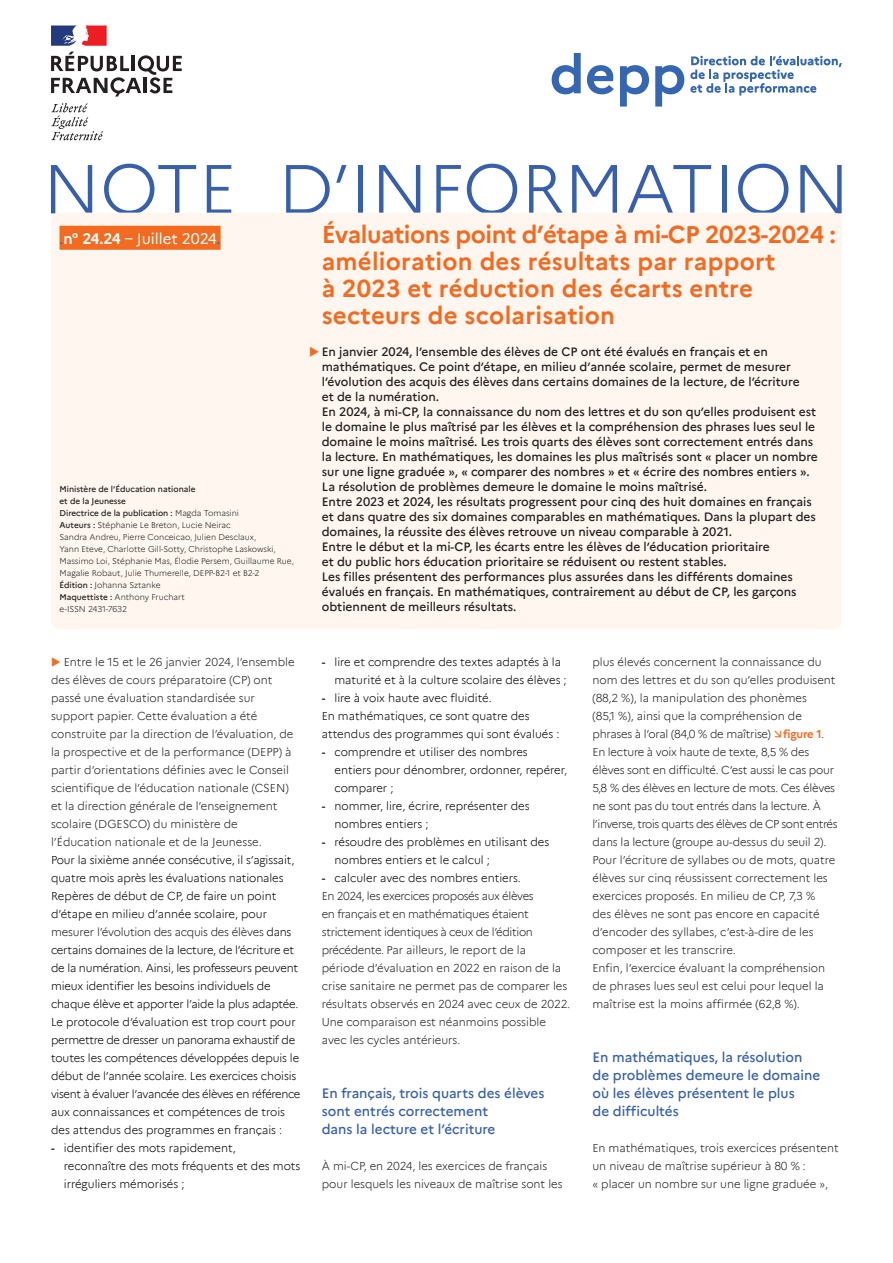
<style>
.page{position:relative;width:893px;height:1263px;background:#fff}
.page>*{position:absolute;margin:0;border:0;box-sizing:border-box;transform-origin:0 0}
.t1{font:300 69px "Marianne";color:#375fac}
.Titre{font:700 24px/27px "Marianne";letter-spacing:.01em;color:#f36a21}
.t2{font:15px "Marianne";color:#fff}
.Intertitre{font:500 13.5px/18px "Marianne";color:#375fac}
.t3{font:500 12px/15px "Marianne";color:#231f20}
.Texte_courant{font:300 11.25px/18px "Marianne";color:#231f20}
.Texte_courant-2{font:300 11.25px/18px "Marianne";letter-spacing:-.01em;color:#000}
.Texte_courant-3{font:300 11.25px/18px "Marianne";letter-spacing:-.02em;color:#231f20}
.t4{font:300 8.25px/12px "Marianne";color:#231f20}
.s1{color:#375fac}
.s2{font-weight:700}
.s3{font-weight:500}
.s4{color:#231f20}
.s5{font-family:"Arial";font-weight:400}
.s6{font-weight:700;color:#f36a21}
</style>
<div class="page">
<div style="left:51px;top:213px;width:791px;height:416px;background:#fef6ef;border-radius:9px"></div>
<div style="left:60px;top:226px;width:161px;height:24px;background:#f36a21"></div>
<svg style="left:51px;top:52px;width:131px;height:45px"></svg>
<svg style="left:51px;top:103px;width:52px;height:37px"></svg>
<svg style="left:51px;top:26px;width:56px;height:20px"></svg>
<svg style="left:552px;top:53px;width:29px;height:41px"></svg>
<svg style="left:587px;top:65px;width:27px;height:29px"></svg>
<svg style="left:620px;top:65px;width:29px;height:42px"></svg>
<svg style="left:655px;top:65px;width:29px;height:42px"></svg>
<svg style="left:690px;top:56px;width:152px;height:40px"></svg>
<h1 class="t1" style="left:43px;top:136px;width:808px">NOTE D’INFORMATION</h1>
<h3 class="t2" style="left:60px;top:227px;width:163px"><span class="s1">.</span><span class="s2">n° 24.24</span> – Juillet 2024<span class="s1">.</span></h3>
<p class="Titre" style="left:322px;top:219px;width:516px">Évaluations point d’étape à mi-CP 2023-2024 : amélioration des résultats par rapport<br>à 2023 et réduction des écarts entre secteurs de scolarisation</p>
<p class="t3" style="left:322px;top:344px;width:498px">En janvier 2024, l’ensemble des élèves de CP ont été évalués en français et en mathématiques. Ce point d’étape, en milieu d’année scolaire, permet de mesurer l’évolution des acquis des élèves dans certains domaines de la lecture, de l’écriture<br>et de la numération.<br>En 2024, à mi-CP, la connaissance du nom des lettres et du son qu’elles produisent est le domaine le plus maîtrisé par les élèves et la compréhension des phrases lues seul le domaine le moins maîtrisé. Les trois quarts des élèves sont correctement entrés dans la lecture. En mathématiques, les domaines les plus maîtrisés sont « placer un nombre sur une ligne graduée », « comparer des nombres » et « écrire des nombres entiers ».<br>La résolution de problèmes demeure le domaine le moins maîtrisé.<br>Entre 2023 et 2024, les résultats progressent pour cinq des huit domaines en français et dans quatre des six domaines comparables en mathématiques. Dans la plupart des domaines, la réussite des élèves retrouve un niveau comparable à 2021.<br>Entre le début et la mi-CP, les écarts entre les élèves de l’éducation prioritaire<br>et du public hors éducation prioritaire se réduisent ou restent stables.<br>Les filles présentent des performances plus assurées dans les différents domaines évalués en français. En mathématiques, contrairement au début de CP, les garçons obtiennent de meilleurs résultats.</p>
<p class="t4" style="left:60px;top:483px;width:236px"><span class="s3">Ministère de l’Éducation nationale<br>et de la Jeunesse<br>Directrice de la publication :</span> Magda Tomasini<br><span class="s3">Auteurs :</span> Stéphanie Le Breton, Lucie Neirac<br>Sandra Andreu, Pierre Conceicao, Julien Desclaux,<br>Yann Eteve, Charlotte Gill-Sotty, Christophe Laskowski, Massimo Loi, Stéphanie Mas, Élodie Persem, Guillaume Rue, Magalie Robaut, Julie Thumerelle, DEPP-B2-1 et B2-2<br><span class="s3">Édition :</span> Johanna Sztanke<br><span class="s3">Maquettiste :</span> Anthony Fruchart<br>e-ISSN 2431-7632</p>
<p class="Texte_courant" style="left:51px;top:652px;width:245px;text-indent:13px">Entre le 15 et le 26 janvier 2024, l’ensemble des élèves de cours préparatoire (CP) ont passé une évaluation standardisée sur support papier. Cette évaluation a été construite par la direction de l’évaluation, de la prospective et de la performance (DEPP) à partir d’orientations définies avec le Conseil scientifique de l’éducation nationale (CSEN) et la direction générale de l’enseignement scolaire (DGESCO) du ministère de l’Éducation nationale et de la Jeunesse.</p>
<p class="Texte_courant-2" style="left:51px;top:850px;width:249px">Pour la sixième année consécutive, il s’agissait, quatre mois après les évaluations nationales Repères de début de CP, de faire un point d’étape en milieu d’année scolaire, pour <span class="s4">mesurer l’évolution des acquis des élèves</span> dans certains domaines de la lecture, de l’écriture et de la numération. Ainsi, les professeurs peuvent mieux identifier les besoins individuels de chaque élève et apporter l’aide la plus adaptée.</p>
<p class="Texte_courant-2" style="left:51px;top:1012px;width:251px">Le protocole d’évaluation est trop court pour permettre de dresser un panorama exhaustif de toutes les compétences développées depuis le début de l’année scolaire. Les exercices choisis visent à évaluer l’avancée des élèves en référence aux connaissances et compétences de trois des attendus des programmes en français :</p>
<p class="Texte_courant-2" style="left:64px;top:1138px;width:238px;text-indent:-13px"><span class="s5">-</span> identifier des mots rapidement, reconnaître des mots fréquents et des mots irréguliers mémorisés ;</p>
<p class="Texte_courant-2" style="left:334px;top:652px;width:234px;text-indent:-13px"><span class="s5">-</span> lire et comprendre des textes adaptés à la maturité et à la culture scolaire des élèves ;</p>
<p class="Texte_courant-2" style="left:322px;top:688px;width:171px"><span class="s5">-</span> lire à voix haute avec fluidité.</p>
<p class="Texte_courant-2" style="left:322px;top:706px;width:239px">En mathématiques, ce sont quatre des attendus des programmes qui sont évalués :</p>
<p class="Texte_courant-2" style="left:334px;top:742px;width:234px;text-indent:-13px"><span class="s5">-</span> comprendre et utiliser des nombres entiers pour dénombrer, ordonner, repérer, comparer ;</p>
<p class="Texte_courant-2" style="left:334px;top:796px;width:197px;text-indent:-13px"><span class="s5">-</span> nommer, lire, écrire, représenter des nombres entiers ;</p>
<p class="Texte_courant-2" style="left:334px;top:832px;width:216px;text-indent:-13px"><span class="s5">-</span> résoudre des problèmes en utilisant des nombres entiers et le calcul ;</p>
<p class="Texte_courant-2" style="left:322px;top:868px;width:201px"><span class="s5">-</span> calculer avec des nombres entiers.</p>
<p class="Texte_courant" style="left:322px;top:886px;width:250px">En 2024, les exercices proposés aux élèves<br>en français et en mathématiques étaient strictement identiques à ceux de l’édition précédente. Par ailleurs, le report de la période d’évaluation en 2022 en raison de la crise sanitaire ne permet pas de comparer les résultats observés en 2024 avec ceux de 2022.<br>Une comparaison est néanmoins possible avec les cycles antérieurs.</p>
<p class="Intertitre" style="left:322px;top:1083px;width:224px">En français, trois quarts des élèves sont entrés correctement<br>dans la lecture et l’écriture</p>
<p class="Texte_courant" style="left:322px;top:1156px;width:242px">À mi-CP, en 2024, les exercices de français pour lesquels les niveaux de maîtrise sont les</p>
<p class="Texte_courant" style="left:592px;top:652px;width:245px">plus élevés concernent la connaissance du nom des lettres et du son qu’elles produisent (88,2 %), la manipulation des phonèmes<br>(85,1 %), ainsi que la compréhension de phrases à l’oral (84,0 % de maîtrise) <span class="s6">figure 1</span>.</p>
<p class="Texte_courant-3" style="left:592px;top:742px;width:247px">En lecture à voix haute de texte, 8,5 % des élèves sont en difficulté. C’est aussi le cas pour 5,8 % des élèves en lecture de mots. Ces élèves ne sont pas du tout entrés dans la lecture. À l’inverse, trois quarts des élèves de CP sont entrés dans la lecture (groupe au-dessus du seuil 2).</p>
<p class="Texte_courant" style="left:592px;top:850px;width:244px">Pour l’écriture de syllabes ou de mots, quatre élèves sur cinq réussissent correctement les exercices proposés. En milieu de CP, 7,3 % des élèves ne sont pas encore en capacité d’encoder des syllabes, c’est-à-dire de les composer et les transcrire.</p>
<p class="Texte_courant" style="left:592px;top:958px;width:234px">Enfin, l’exercice évaluant la compréhension de phrases lues seul est celui pour lequel la maîtrise est la moins affirmée (62,8 %).</p>
<p class="Intertitre" style="left:592px;top:1047px;width:229px">En mathématiques, la résolution de problèmes demeure le domaine où les élèves présentent le plus<br>de difficultés</p>
<p class="Texte_courant" style="left:592px;top:1138px;width:248px">En mathématiques, trois exercices présentent un niveau de maîtrise supérieur à 80 % :<br>« placer un nombre sur une ligne graduée »,</p>
</div>
